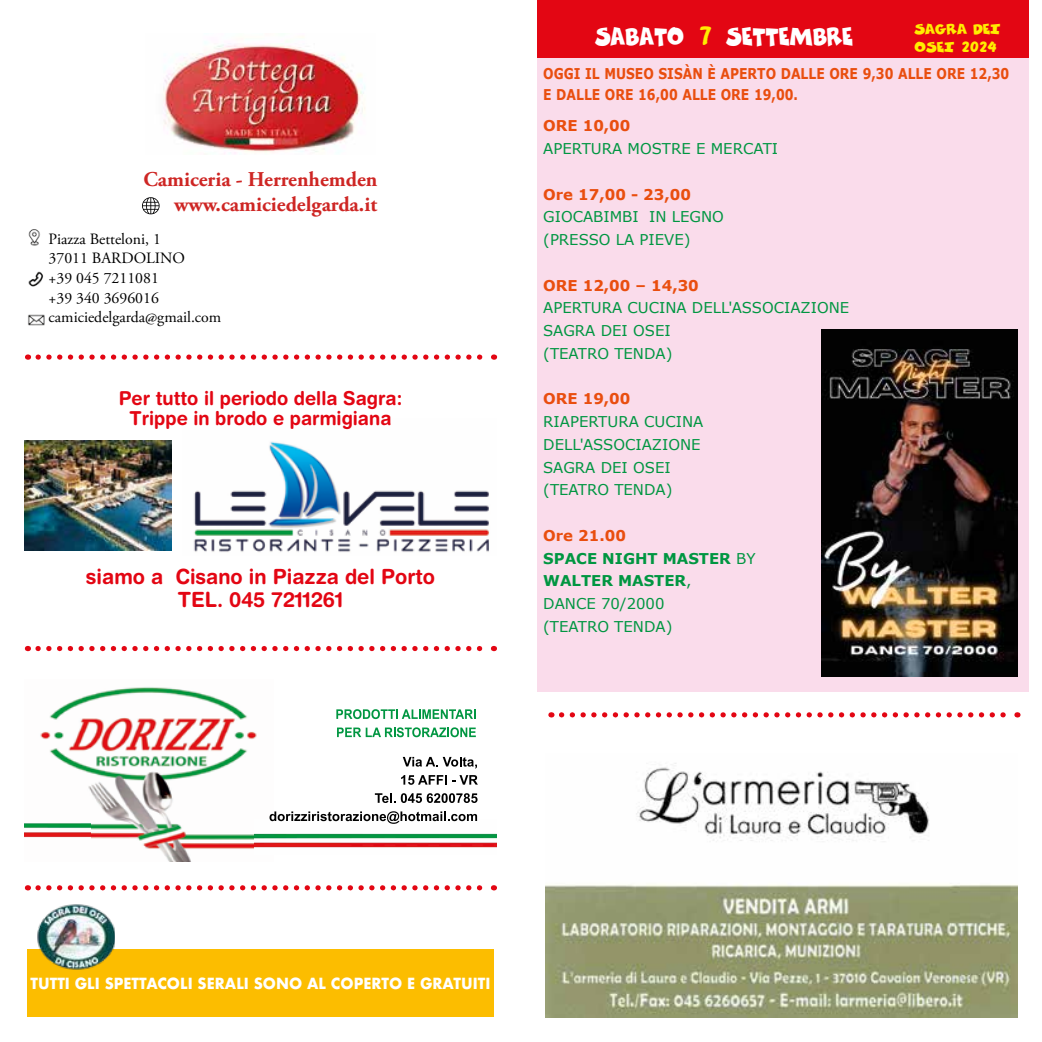
<style>
.page{position:relative;width:1042px;height:1042px;background:#fff}
.page>*{position:absolute;margin:0;border:0;box-sizing:border-box;transform-origin:0 0}
.t1{font:24.5px "Comics Car Toon";color:#fff;scale:.85 1}
.t2{font:700 21px/25.2px "Adobe Garamond Pro";color:#ce2624;text-align:right}
.t3{font:700 21px/22.8px "Helvetica Rounded";color:#e30613;text-align:center;scale:.95 1}
.t4{font:700 19.25px/20.1px "Helvetica Rounded";color:#e30613;text-align:center;scale:.95 1}
.t5{font:15.75px/19.6px "Adobe Garamond Pro";color:#000}
.t6{font:700 15.05px "Futura";color:#fff;scale:.95 1}
.t7{font:14.88px/22.8px "Verdana";color:#009641}
.t8{font:700 14.88px/21px "Verdana";color:#e94e0f;scale:.83 1}
.t9{font:700 14.88px/22.8px "Verdana";color:#009641}
.t10{font:700 14.88px "Verdana";color:#e94e0f}
.t11{font:14.17px/17px "Comics Car Toon";color:#ffed00}
.s1{font-family:"Cartoon";font-style:italic;font-size:31.5px;color:#ffed00}
.s2{font-family:"Cartoon";font-weight:100;font-size:15.75px}
.s3{color:#e94e0f}
.s4{font-weight:400}
</style>
<div class="page">
<img style="left:193px;top:441px;width:296px;height:111px">
<img style="left:25px;top:441px;width:146px;height:109px">
<svg style="left:38px;top:354px;width:456px;height:6px"></svg>
<svg style="left:28px;top:885px;width:10px;height:5px"></svg>
<svg style="left:38px;top:885px;width:456px;height:5px"></svg>
<svg style="left:552px;top:712px;width:465px;height:5px"></svg>
<svg style="left:561px;top:712px;width:450px;height:5px"></svg>
<svg style="left:28px;top:646px;width:10px;height:5px"></svg>
<svg style="left:38px;top:646px;width:456px;height:5px"></svg>
<img style="left:546px;top:763px;width:471px;height:254px">
<div style="left:27px;top:949px;width:467px;height:67px;background:#fcbd00"></div>
<img style="left:38px;top:904px;width:77px;height:66px">
<div style="left:537px;top:53px;width:491px;height:639px;background:#fadceb"></div>
<div style="left:537px;top:0;width:491px;height:57px;background:#e30613"></div>
<img style="left:163px;top:36px;width:202px;height:118px">
<svg style="left:142px;top:197px;width:18px;height:17px"></svg>
<img style="left:28px;top:229px;width:17px;height:97px">
<img style="left:40px;top:687px;width:217px;height:174px">
<img style="left:254px;top:819px;width:242px;height:35px">
<svg style="left:403px;top:757px;width:74px;height:11px"></svg>
<svg style="left:401px;top:775px;width:77px;height:10px"></svg>
<svg style="left:375px;top:793px;width:102px;height:10px"></svg>
<svg style="left:269px;top:811px;width:208px;height:13px"></svg>
<svg style="left:336px;top:709px;width:140px;height:10px"></svg>
<svg style="left:337px;top:727px;width:139px;height:10px"></svg>
<img style="left:25px;top:809px;width:65px;height:35px">
<img style="left:821px;top:329px;width:196px;height:347px">
<h2 class="t2" style="left:144px;top:167px;width:235px">Camiceria - Herrenhemden www.camiciedelgarda.it</h2>
<p class="t5" style="left:49px;top:230px;width:174px">Piazza Betteloni, 1<br>37011 BARDOLINO<br>+39 045 7211081<br>+39 340 3696016 camiciedelgarda@gmail.com</p>
<p class="t4" style="left:119px;top:388px;width:300px">Per tutto il periodo della Sagra:<br>Trippe in brodo e parmigiana</p>
<h2 class="t3" style="left:86px;top:565px;width:369px">siamo a Cisano in Piazza del Porto<br>TEL. 045 7211261</h2>
<h1 class="t1" style="left:595px;top:25px;width:305px">SABATO <span class="s1">7</span>SETTEMBRE</h1>
<p class="t11" style="left:914px;top:21px;width:87px">SAGRA DEI<br>OSEI <span class="s2">2024</span></p>
<p class="t8" style="left:543px;top:63px;width:563px">OGGI IL MUSEO SISÀN È APERTO DALLE ORE 9,30 ALLE ORE 12,30<br>E DALLE ORE 16,00 ALLE ORE 19,00.</p>
<p class="t10" style="left:543px;top:116px;width:89px">ORE 10,00</p>
<p class="t7" style="left:543px;top:138px;width:236px">APERTURA MOSTRE E MERCATI</p>
<p class="t10" style="left:543px;top:185px;width:149px">Ore 17,00 - 23,00</p>
<p class="t7" style="left:543px;top:206px;width:182px">GIOCABIMBI IN LEGNO (PRESSO LA PIEVE)</p>
<p class="t10" style="left:543px;top:275px;width:157px">ORE 12,00 – 14,30</p>
<p class="t7" style="left:543px;top:297px;width:308px">APERTURA CUCINA DELL'ASSOCIAZIONE<br>SAGRA DEI OSEI<br>(TEATRO TENDA)</p>
<p class="t10" style="left:543px;top:389px;width:89px">ORE 19,00</p>
<p class="t7" style="left:543px;top:410px;width:162px">RIAPERTURA CUCINA<br>DELL'ASSOCIAZIONE<br>SAGRA DEI OSEI (TEATRO TENDA)</p>
<p class="t9" style="left:543px;top:524px;width:214px"><span class="s3">Ore 21.00<br></span>SPACE NIGHT MASTER <span class="s4">BY<br></span>WALTER MASTER<span class="s4">,<br>DANCE 70/2000<br>(TEATRO TENDA)</span></p>
<p class="t6" style="left:31px;top:972px;width:485px">TUTTI GLI SPETTACOLI SERALI SONO AL COPERTO E GRATUITI</p>
</div>
